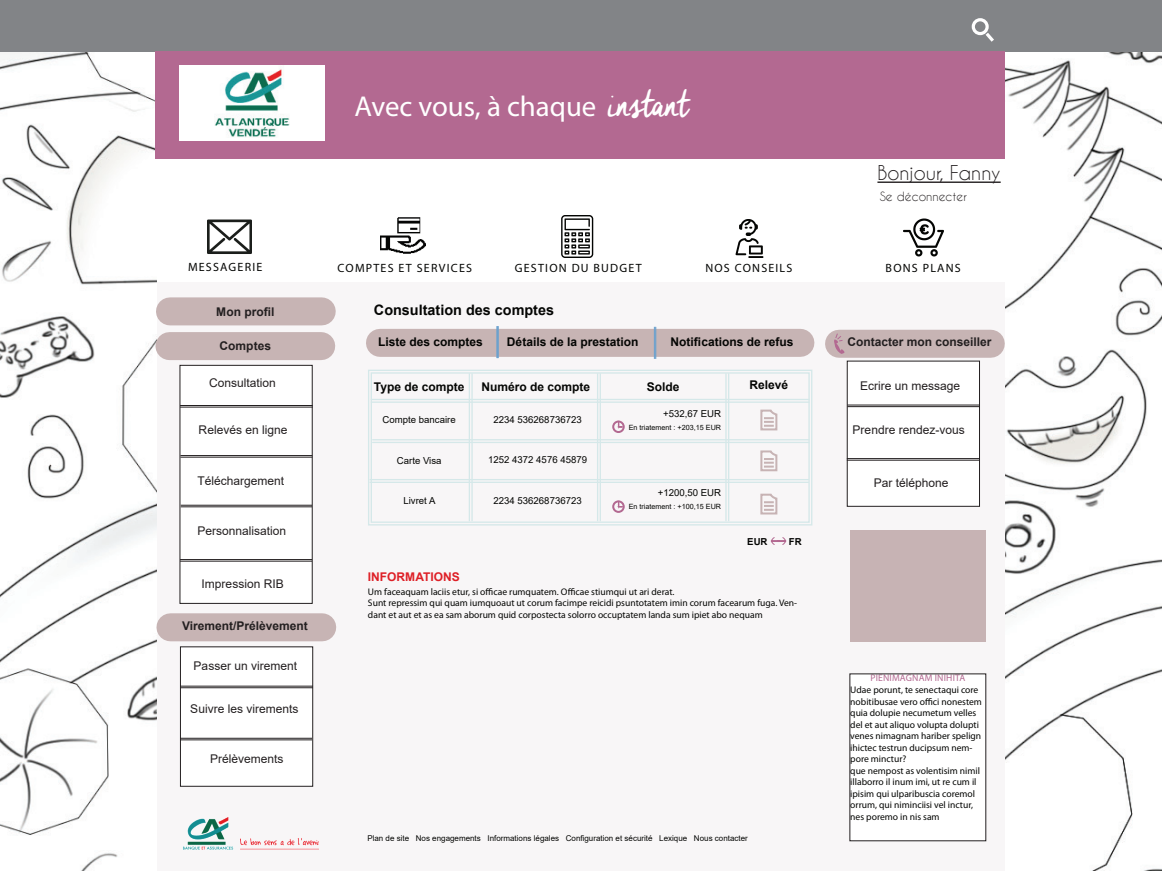
<style>
.page{position:relative;width:1162px;height:871px;background:#fff}
.page>*{position:absolute;margin:0;border:0;box-sizing:border-box;transform-origin:0 0}
.t1{font:28.8px "Myriad Pro";color:#fff}
.t2{font:19.2px "Caviar Dreams";color:#231f20}
.t3{font:700 14.4px "Arial";color:#040503}
.t4{font:12px "Arial";color:#231f20}
.t5{font:700 12px "Arial";color:#040503}
.t6{font:12px "Myriad Pro";letter-spacing:.1em;color:#040503}
.t7{font:700 12px "Arial";color:#231f20}
.t8{font:12px "Caviar Dreams";color:#231f20}
.t9{font:700 12px "Arial";color:#de1f26}
.t10{font:9.6px/11.5px "Myriad Pro";color:#040503}
.t11{font:9.6px "Arial";color:#040503}
.t12{font:9.6px "Myriad Pro";color:#b36991}
.t13{font:700 9.6px "Arial";color:#040503}
.t14{font:8px "Arial";color:#040503}
.t15{font:7.2px "Arial";color:#040503}
.s1{font-family:"Cheddar Jack";font-size:48px}
</style>
<div class="page">
<img style="left:0;top:51px;width:1161px;height:820px">
<div style="left:157px;top:51px;width:847px;height:820px;background:#f8f6f7"></div>
<div style="left:0;top:0;width:1161px;height:51px;background:#828487"></div>
<div style="left:157px;top:159px;width:848px;height:123px;background:#fff"></div>
<div style="left:169px;top:332px;width:152px;height:28px;background:#c7b4b4"></div>
<div style="left:180px;top:365px;width:132px;height:238px;background:#fff"></div>
<div style="left:179px;top:365px;width:133px;height:239px;border:1px solid #231f20"></div>
<hr style="left:181px;top:505px;width:131px;height:1px;background:#231f20">
<hr style="left:181px;top:506px;width:131px;height:1px;background:#231f20">
<hr style="left:180px;top:559px;width:132px;height:1px;background:#231f20">
<hr style="left:180px;top:561px;width:132px;height:1px;background:#231f20">
<hr style="left:180px;top:405px;width:132px;height:1px;background:#231f20">
<hr style="left:180px;top:407px;width:132px;height:1px;background:#231f20">
<hr style="left:180px;top:455px;width:132px;height:1px;background:#231f20">
<hr style="left:180px;top:457px;width:132px;height:1px;background:#231f20">
<div style="left:155px;top:51px;width:850px;height:108px;background:#b36991"></div>
<img style="left:180px;top:65px;width:144px;height:76px">
<hr style="left:877px;top:181px;width:123px;height:2px;background:#231f20">
<div style="left:170px;top:297px;width:151px;height:28px;background:#c7b4b4"></div>
<div style="left:971px;top:18px;width:17px;height:17px;border:3px solid #fff;border-radius:50%"></div>
<svg style="left:981px;top:29px;width:13px;height:13px"></svg>
<svg style="left:368px;top:369px;width:444px;height:157px"></svg>
<div style="left:370px;top:372px;width:439px;height:151px;border:1px solid #d5e8e9"></div>
<hr style="left:371px;top:399px;width:437px;height:1px;background:#d5e8e9">
<hr style="left:371px;top:401px;width:437px;height:2px;background:#d5e8e9">
<hr style="left:372px;top:439px;width:436px;height:1px;background:#d5e8e9">
<hr style="left:372px;top:442px;width:436px;height:1px;background:#d5e8e9">
<hr style="left:370px;top:479px;width:438px;height:1px;background:#d5e8e9">
<hr style="left:370px;top:482px;width:438px;height:1px;background:#d5e8e9">
<div style="left:380px;top:329px;width:420px;height:28px;background:#c7b4b4"></div>
<hr style="left:498px;top:326px;width:1px;height:32px;background:#6ba1ce">
<hr style="left:497px;top:326px;width:1px;height:32px;background:#6ba1ce">
<hr style="left:496px;top:326px;width:1px;height:32px;background:#6ba1ce">
<hr style="left:655px;top:327px;width:1px;height:32px;background:#6ba1ce">
<hr style="left:654px;top:327px;width:1px;height:32px;background:#6ba1ce">
<div style="left:838px;top:330px;width:152px;height:28px;background:#c7b4b4"></div>
<div style="left:847px;top:361px;width:132px;height:145px;background:#fff"></div>
<div style="left:846px;top:361px;width:133px;height:146px;border:1px solid #231f20"></div>
<hr style="left:847px;top:405px;width:132px;height:1px;background:#231f20">
<hr style="left:847px;top:406px;width:132px;height:1px;background:#231f20">
<hr style="left:846px;top:458px;width:133px;height:1px;background:#231f20">
<hr style="left:846px;top:460px;width:133px;height:1px;background:#231f20">
<div style="left:170px;top:613px;width:152px;height:28px;background:#c7b4b4"></div>
<div style="left:180px;top:647px;width:132px;height:139px;background:#fff"></div>
<div style="left:180px;top:646px;width:133px;height:141px;border:1px solid #231f20"></div>
<hr style="left:180px;top:686px;width:133px;height:1px;background:#231f20">
<hr style="left:180px;top:687px;width:133px;height:1px;background:#231f20">
<hr style="left:180px;top:738px;width:132px;height:1px;background:#231f20">
<hr style="left:180px;top:739px;width:132px;height:1px;background:#231f20">
<hr style="left:468px;top:374px;width:2px;height:147px;background:#d5e8e9">
<hr style="left:471px;top:374px;width:1px;height:147px;background:#d5e8e9">
<hr style="left:596px;top:374px;width:2px;height:147px;background:#d5e8e9">
<hr style="left:599px;top:374px;width:1px;height:147px;background:#d5e8e9">
<hr style="left:725px;top:374px;width:1px;height:147px;background:#d5e8e9">
<hr style="left:727px;top:374px;width:2px;height:147px;background:#d5e8e9">
<svg style="left:833px;top:333px;width:12px;height:21px"></svg>
<svg style="left:759px;top:409px;width:19px;height:22px"></svg>
<svg style="left:759px;top:449px;width:19px;height:23px"></svg>
<svg style="left:759px;top:493px;width:19px;height:22px"></svg>
<div style="left:612px;top:500px;width:12px;height:13px;border:2px solid #b36991;border-radius:50%"></div>
<svg style="left:618px;top:502px;width:5px;height:6px"></svg>
<div style="left:612px;top:420px;width:12px;height:13px;border:2px solid #b36991;border-radius:50%"></div>
<svg style="left:618px;top:422px;width:5px;height:6px"></svg>
<svg style="left:770px;top:537px;width:16px;height:8px"></svg>
<div style="left:849px;top:530px;width:136px;height:112px;background:#c7b3b4"></div>
<div style="left:849px;top:674px;width:136px;height:167px;background:#fff"></div>
<img style="left:183px;top:817px;width:135px;height:33px">
<img style="left:903px;top:218px;width:40px;height:39px">
<img style="left:735px;top:220px;width:29px;height:38px">
<img style="left:561px;top:216px;width:33px;height:42px">
<img style="left:207px;top:219px;width:44px;height:35px">
<img style="left:380px;top:217px;width:45px;height:37px">
<h1 class="t1" style="left:354px;top:88px;width:339px">Avec vous, à chaque <span class="s1">instant</span></h1>
<h2 class="t2" style="left:877px;top:161px;width:125px">Bonjour, Fanny</h2>
<p class="t8" style="left:879px;top:189px;width:89px">Se déconnecter</p>
<p class="t6" style="left:188px;top:259px;width:76px">MESSAGERIE</p>
<p class="t6" style="left:337px;top:260px;width:136px">COMPTES ET SERVICES</p>
<p class="t6" style="left:515px;top:260px;width:128px">GESTION DU BUDGET</p>
<p class="t6" style="left:705px;top:260px;width:88px">NOS CONSEILS</p>
<p class="t6" style="left:885px;top:261px;width:77px">BONS PLANS</p>
<p class="t7" style="left:216px;top:303px;width:59px">Mon profil</p>
<p class="t7" style="left:219px;top:338px;width:53px">Comptes</p>
<p class="t4" style="left:209px;top:374px;width:68px">Consultation</p>
<p class="t4" style="left:199px;top:421px;width:90px">Relevés en ligne</p>
<p class="t4" style="left:197px;top:473px;width:88px">Téléchargement</p>
<p class="t4" style="left:197px;top:523px;width:90px">Personnalisation</p>
<p class="t4" style="left:201px;top:576px;width:84px">Impression RIB</p>
<p class="t7" style="left:182px;top:617px;width:127px">Virement/Prélèvement</p>
<p class="t4" style="left:193px;top:658px;width:105px">Passer un virement</p>
<p class="t4" style="left:190px;top:700px;width:110px">Suivre les virements</p>
<p class="t4" style="left:210px;top:750px;width:75px">Prélèvements</p>
<h3 class="t3" style="left:374px;top:299px;width:182px">Consultation des comptes</h3>
<p class="t5" style="left:378px;top:334px;width:106px">Liste des comptes</p>
<p class="t7" style="left:847px;top:334px;width:146px">Contacter mon conseiller</p>
<p class="t4" style="left:859px;top:377px;width:102px">Ecrire un message</p>
<p class="t4" style="left:852px;top:421px;width:114px">Prendre rendez-vous</p>
<p class="t5" style="left:507px;top:334px;width:133px">Détails de la prestation</p>
<p class="t5" style="left:670px;top:334px;width:124px">Notifications de refus</p>
<p class="t5" style="left:374px;top:379px;width:92px">Type de compte</p>
<p class="t5" style="left:481px;top:379px;width:110px">Numéro de compte</p>
<p class="t5" style="left:646px;top:379px;width:34px">Solde</p>
<p class="t5" style="left:749px;top:377px;width:40px">Relevé</p>
<p class="t11" style="left:382px;top:413px;width:75px">Compte bancaire</p>
<p class="t11" style="left:397px;top:454px;width:46px">Carte Visa</p>
<p class="t11" style="left:403px;top:494px;width:34px">Livret A</p>
<p class="t11" style="left:663px;top:407px;width:59px">+532,67 EUR</p>
<p class="t15" style="left:628px;top:423px;width:94px">En triatement : +203,15 EUR</p>
<p class="t11" style="left:493px;top:413px;width:90px">2234 536268736723</p>
<p class="t11" style="left:488px;top:453px;width:100px">1252 4372 4576 45879</p>
<p class="t11" style="left:493px;top:494px;width:90px">2234 536268736723</p>
<p class="t4" style="left:873px;top:474px;width:76px">Par téléphone</p>
<p class="t11" style="left:657px;top:486px;width:65px">+1200,50 EUR</p>
<p class="t15" style="left:628px;top:502px;width:94px">En triatement : +100,15 EUR</p>
<p class="t9" style="left:368px;top:568px;width:93px">INFORMATIONS</p>
<p class="t13" style="left:747px;top:535px;width:22px">EUR</p>
<p class="t13" style="left:788px;top:535px;width:14px">FR</p>
<p class="t10" style="left:368px;top:586px;width:430px">Um faceaquam laciis etur, si officae rumquatem. Officae stiumqui ut ari derat.<br>Sunt repressim qui quam iumquoaut ut corum facimpe reicidi psuntotatem imin corum facearum fuga. Ven&shy;dant et aut et as ea sam aborum quid corpostecta solorro occuptatem landa sum ipiet abo nequam</p>
<p class="t14" style="left:367px;top:832px;width:382px">Plan de site Nos engagements Informations légales Configuration et sécurité Lexique Nous contacter</p>
<p class="t12" style="left:870px;top:672px;width:12px">Pienimagnam</p>
<p class="t12" style="left:934px;top:672px;width:23px">inihita</p>
<p class="t10" style="left:850px;top:684px;width:133px">Udae porunt, te senectaqui core nobitibusae vero offici nonestem quia dolupie necumetum velles del et aut aliquo volupta dolupti venes nimagnam hariber spelign ihictec testrun ducipsum nem&shy;pore minctur?<br>que nempost as volentisim nimil illaborro il inum imi, ut re cum il ipisim qui ulparibuscia coremol orrum, qui niminciisi vel inctur, nes poremo in nis sam</p>
</div>
